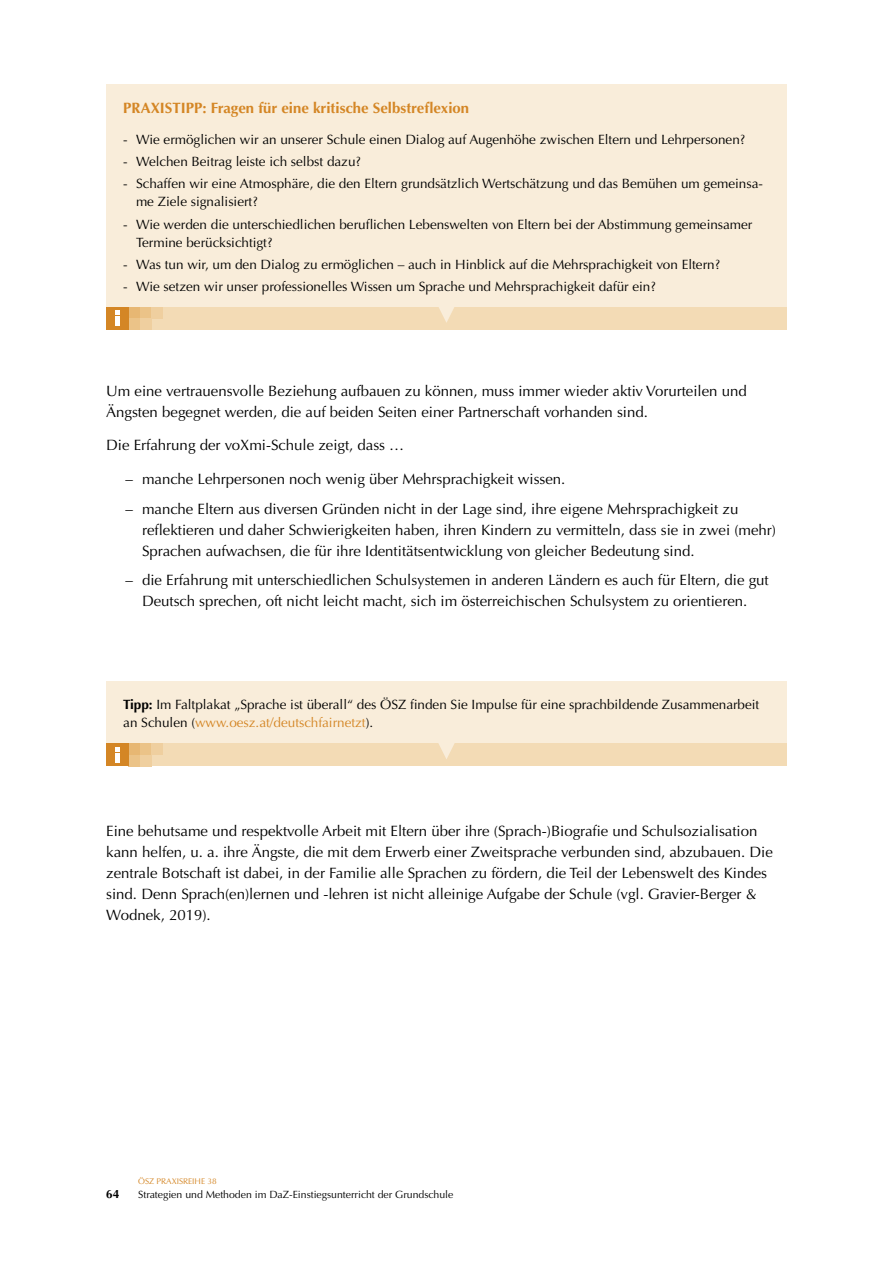
<style>
.page{position:relative;width:893px;height:1263px;background:#fff}
.page>*{position:absolute;margin:0;border:0;box-sizing:border-box;transform-origin:0 0}
.t1{font:15px/21px "Optima LTCYR";color:#000}
.t2{font:700 15px "Optima LTCYR";color:#d48625}
.t3{font:13.5px/18px "Optima LTCYR";color:#000}
.t4{font:700 12px "Optima LTCYR";color:#000}
.t5{font:10.5px "Optima LTCYR";color:#000}
.t6{font:8.25px "Optima LTCYR";color:#d48625}
.s1{font-weight:700}
.s2{color:#d48625}
</style>
<div class="page">
<div style="left:106px;top:85px;width:681px;height:223px;background:#f9edda"></div>
<div style="left:129px;top:307px;width:658px;height:23px;background:#f3dbb5"></div>
<div style="left:129px;top:307px;width:11px;height:11px;background:#e7b773"></div>
<div style="left:129px;top:318px;width:11px;height:12px;background:#ebc388"></div>
<div style="left:140px;top:307px;width:11px;height:11px;background:#ebc388"></div>
<div style="left:106px;top:307px;width:23px;height:23px;background:#d48625"></div>
<div style="left:115px;top:316px;width:5px;height:10px;background:#fff"></div>
<svg style="left:115px;top:311px;width:5px;height:4px"></svg>
<div style="left:151px;top:307px;width:11px;height:11px;background:#efcf9f"></div>
<div style="left:140px;top:318px;width:11px;height:12px;background:#efcf9f"></div>
<svg style="left:439px;top:307px;width:15px;height:16px"></svg>
<div style="left:106px;top:681px;width:681px;height:63px;background:#f9edda"></div>
<div style="left:129px;top:744px;width:658px;height:22px;background:#f3dbb5"></div>
<div style="left:129px;top:744px;width:11px;height:11px;background:#e7b773"></div>
<div style="left:129px;top:755px;width:11px;height:11px;background:#ebc388"></div>
<div style="left:140px;top:744px;width:11px;height:11px;background:#ebc388"></div>
<div style="left:106px;top:744px;width:23px;height:22px;background:#d48625"></div>
<div style="left:115px;top:753px;width:5px;height:9px;background:#fff"></div>
<svg style="left:115px;top:747px;width:5px;height:4px"></svg>
<div style="left:151px;top:744px;width:11px;height:11px;background:#efcf9f"></div>
<div style="left:140px;top:755px;width:11px;height:11px;background:#efcf9f"></div>
<svg style="left:437px;top:743px;width:19px;height:16px"></svg>
<p class="t2" style="left:123px;top:98px;width:347px">PRAXISTIPP: Fragen für eine kritische Selbstreflexion</p>
<p class="t3" style="left:123px;top:130px;width:623px">- Wie ermöglichen wir an unserer Schule einen Dialog auf Augenhöhe zwischen Eltern und Lehrpersonen?</p>
<p class="t3" style="left:123px;top:153px;width:239px">- Welchen Beitrag leiste ich selbst dazu?</p>
<p class="t3" style="left:136px;top:175px;width:628px;text-indent:-13px">- Schaffen wir eine Atmosphäre, die den Eltern grundsätzlich Wertschätzung und das Bemühen um gemeinsa&shy;me Ziele signalisiert?</p>
<p class="t3" style="left:136px;top:215px;width:618px;text-indent:-13px">- Wie werden die unterschiedlichen beruflichen Lebenswelten von Eltern bei der Abstimmung gemeinsamer<br>Termine berücksichtigt?</p>
<p class="t3" style="left:123px;top:255px;width:598px">- Was tun wir, um den Dialog zu ermöglichen – auch in Hinblick auf die Mehrsprachigkeit von Eltern?</p>
<p class="t3" style="left:123px;top:277px;width:534px">- Wie setzen wir unser professionelles Wissen um Sprache und Mehrsprachigkeit dafür ein?</p>
<p class="t1" style="left:106px;top:380px;width:642px">Um eine vertrauensvolle Beziehung aufbauen zu können, muss immer wieder aktiv Vorurteilen und<br>Ängsten begegnet werden, die auf beiden Seiten einer Partnerschaft vorhanden sind.</p>
<p class="t1" style="left:106px;top:435px;width:299px">Die Erfahrung der voXmi-Schule zeigt, dass …</p>
<p class="t1" style="left:126px;top:469px;width:441px">– manche Lehrpersonen noch wenig über Mehrsprachigkeit wissen.</p>
<p class="t1" style="left:142px;top:498px;width:635px;text-indent:-17px">– manche Eltern aus diversen Gründen nicht in der Lage sind, ihre eigene Mehrsprachigkeit zu reflektieren und daher Schwierigkeiten haben, ihren Kindern zu vermitteln, dass sie in zwei (mehr)<br>Sprachen aufwachsen, die für ihre Identitätsentwicklung von gleicher Bedeutung sind.</p>
<p class="t1" style="left:126px;top:570px;width:645px;text-align:center">– die Erfahrung mit unterschiedlichen Schulsystemen in anderen Ländern es auch für Eltern, die gut<br>Deutsch sprechen, oft nicht leicht macht, sich im österreichischen Schulsystem zu orientieren.</p>
<p class="t3" style="left:123px;top:695px;width:637px"><span class="s1">Tipp:</span> Im Faltplakat „Sprache ist überall“ des ÖSZ finden Sie Impulse für eine sprachbildende Zusammenarbeit an Schulen (<span class="s2">www.oesz.at/deutschfairnetzt</span>).</p>
<p class="t1" style="left:106px;top:820px;width:668px">Eine behutsame und respektvolle Arbeit mit Eltern über ihre (Sprach-)Biografie und Schulsozialisation kann helfen, u. a. ihre Ängste, die mit dem Erwerb einer Zweitsprache verbunden sind, abzubauen. Die zentrale Botschaft ist dabei, in der Familie alle Sprachen zu fördern, die Teil der Lebenswelt des Kindes sind. Denn Sprach(en)lernen und -lehren ist nicht alleinige Aufgabe der Schule (vgl. Gravier-Berger &amp; Wodnek, 2019).</p>
<p class="t4" style="left:106px;top:1186px;width:15px">64</p>
<p class="t6" style="left:138px;top:1176px;width:80px">ÖSZ PRAXISREIHE 38</p>
<p class="t5" style="left:138px;top:1187px;width:317px">Strategien und Methoden im DaZ-Einstiegsunterricht der Grundschule</p>
</div>
